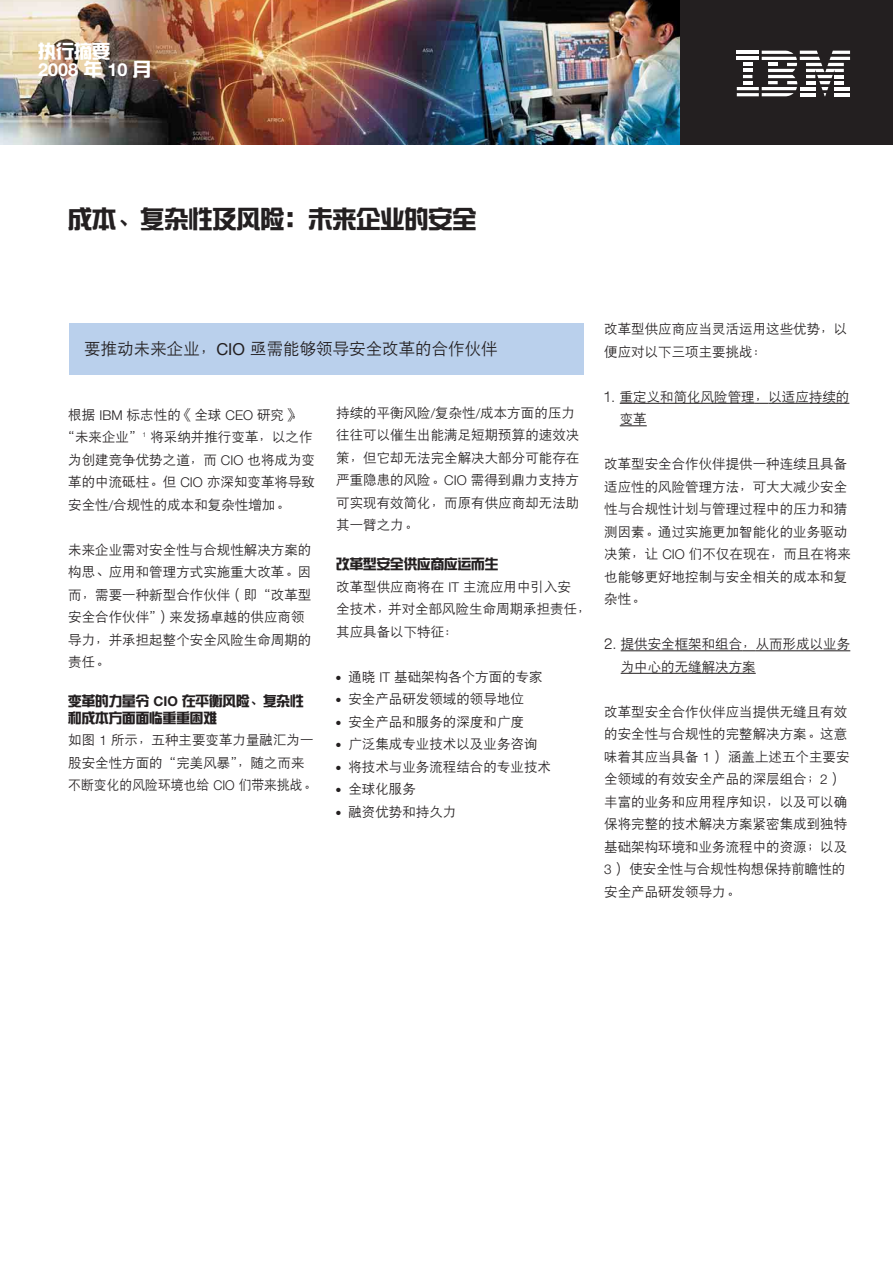
<style>
.page{position:relative;width:893px;height:1263px;background:#fff}
.page>*{position:absolute;margin:0;border:0;box-sizing:border-box;transform-origin:0 0}
.t1{font:24px "Singyi EG Ultra GB";color:#231f20}
.t2{font:18px/18px "Singyi EG Ultra GB";color:#fff}
.t3{font:16.5px "Denshan CSEG Medium GB";color:#231f20}
.t4{font:13.5px/22.5px "Denshan CSEG Medium GB";color:#231f20}
.t5{font:13.5px/16.5px "Singyi EG Ultra GB";color:#231f20}
.s1{font-family:"Helvetica Neue";font-weight:700}
.s2{font-family:"Helvetica Neue"}
.s3{font-family:"Helvetica Neue";font-weight:300}
</style>
<div class="page">
<img style="left:0;top:0;width:680px;height:145px">
<div style="left:680px;top:0;width:212px;height:145px;background:#231f20"></div>
<svg style="left:736px;top:51px;width:114px;height:45px"></svg>
<hr style="left:799px;top:93px;width:16px;height:3px;background:#fff">
<hr style="left:736px;top:93px;width:22px;height:3px;background:#fff">
<div style="left:69px;top:323px;width:515px;height:51px;background:#bad0ec"></div>
<hr style="left:619px;top:403px;width:135px;height:1px;background:#231f20">
<svg style="left:754px;top:403px;width:14px;height:1px"></svg>
<hr style="left:768px;top:403px;width:81px;height:1px;background:#231f20">
<svg style="left:619px;top:425px;width:27px;height:1px"></svg>
<hr style="left:620px;top:650px;width:122px;height:1px;background:#231f20">
<svg style="left:742px;top:650px;width:13px;height:1px"></svg>
<hr style="left:755px;top:650px;width:95px;height:1px;background:#231f20">
<hr style="left:620px;top:673px;width:135px;height:1px;background:#231f20">
<h1 class="t2" style="left:38px;top:44px;width:114px">执行摘要<br><span class="s1">2008</span> 年 <span class="s1">10</span> 月</h1>
<h1 class="t1" style="left:68px;top:210px;width:409px">成本、复杂性及风险：未来企业的安全</h1>
<h3 class="t3" style="left:84px;top:343px;width:415px">要推动未来企业，<span class="s2">CIO</span> 亟需能够领导安全改革的合作伙伴</h3>
<p class="t4" style="left:68px;top:405px;width:238px">根据 <span class="s3">IBM</span> 标志性的《全球 <span class="s3">CEO</span> 研究》，</p>
<p class="t4" style="left:61px;top:428px;width:252px">“未来企业”<sup>1</sup> 将采纳并推行变革，以之作</p>
<p class="t4" style="left:68px;top:450px;width:248px">为创建竞争优势之道，而 <span class="s3">CIO</span> 也将成为变</p>
<p class="t4" style="left:68px;top:473px;width:248px">革的中流砥柱。但 <span class="s3">CIO</span> 亦深知变革将导致</p>
<p class="t4" style="left:68px;top:495px;width:222px">安全性<span class="s3">/</span>合规性的成本和复杂性增加。</p>
<p class="t4" style="left:68px;top:540px;width:245px">未来企业需对安全性与合规性解决方案的构思、应用和管理方式实施重大改革。因而，需要一种新型合作伙伴（即“改革型安全合作伙伴”）来发扬卓越的供应商领导力，并承担起整个安全风险生命周期的责任。</p>
<h2 class="t5" style="left:68px;top:695px;width:237px">变革的力量令 <span class="s1">CIO</span> 在平衡风险、复杂性和成本方面面临重重困难</h2>
<p class="t4" style="left:68px;top:731px;width:249px">如图 <span class="s3">1</span> 所示，五种主要变革力量融汇为一股安全性方面的“完美风暴”，随之而来不断变化的风险环境也给 <span class="s3">CIO</span> 们带来挑战。</p>
<p class="t4" style="left:336px;top:403px;width:244px">持续的平衡风险<span class="s3">/</span>复杂性<span class="s3">/</span>成本方面的压力往往可以催生出能满足短期预算的速效决策，但它却无法完全解决大部分可能存在严重隐患的风险。<span class="s3">CIO</span> 需得到鼎力支持方可实现有效简化，而原有供应商却无法助其一臂之力。</p>
<h2 class="t5" style="left:336px;top:558px;width:163px">改革型安全供应商应运而生</h2>
<p class="t4" style="left:336px;top:577px;width:256px">改革型供应商将在 <span class="s3">IT</span> 主流应用中引入安<br>全技术，并对全部风险生命周期承担责任，其应具备以下特征：</p>
<p class="t4" style="left:336px;top:667px;width:208px">● 通晓 <span class="s3">IT</span> 基础架构各个方面的专家</p>
<p class="t4" style="left:336px;top:690px;width:189px">● 安全产品研发领域的领导地位</p>
<p class="t4" style="left:336px;top:712px;width:189px">● 安全产品和服务的深度和广度</p>
<p class="t4" style="left:336px;top:735px;width:203px">● 广泛集成专业技术以及业务咨询</p>
<p class="t4" style="left:336px;top:757px;width:216px">● 将技术与业务流程结合的专业技术</p>
<p class="t4" style="left:336px;top:780px;width:81px">● 全球化服务</p>
<p class="t4" style="left:336px;top:802px;width:122px">● 融资优势和持久力</p>
<p class="t4" style="left:604px;top:320px;width:245px">改革型供应商应当灵活运用这些优势，以便应对以下三项主要挑战：</p>
<p class="t4" style="left:619px;top:387px;width:231px;text-indent:-16px">1. 重定义和简化风险管理，以适应持续的变革</p>
<p class="t4" style="left:604px;top:455px;width:248px">改革型安全合作伙伴提供一种连续且具备适应性的风险管理方法，可大大减少安全性与合规性计划与管理过程中的压力和猜测因素。通过实施更加智能化的业务驱动决策，让 <span class="s3">CIO</span> 们不仅在现在，而且在将来也能够更好地控制与安全相关的成本和复杂性。</p>
<p class="t4" style="left:620px;top:635px;width:231px;text-indent:-16px">2. 提供安全框架和组合，从而形成以业务为中心的无缝解决方案</p>
<p class="t4" style="left:604px;top:702px;width:247px">改革型安全合作伙伴应当提供无缝且有效的安全性与合规性的完整解决方案。这意味着其应当具备 <span class="s3">1</span>）涵盖上述五个主要安全领域的有效安全产品的深层组合；<span class="s3">2</span>）丰富的业务和应用程序知识，以及可以确保将完整的技术解决方案紧密集成到独特基础架构环境和业务流程中的资源；以及<br><span class="s3">3</span>）使安全性与合规性构想保持前瞻性的安全产品研发领导力。</p>
</div>
